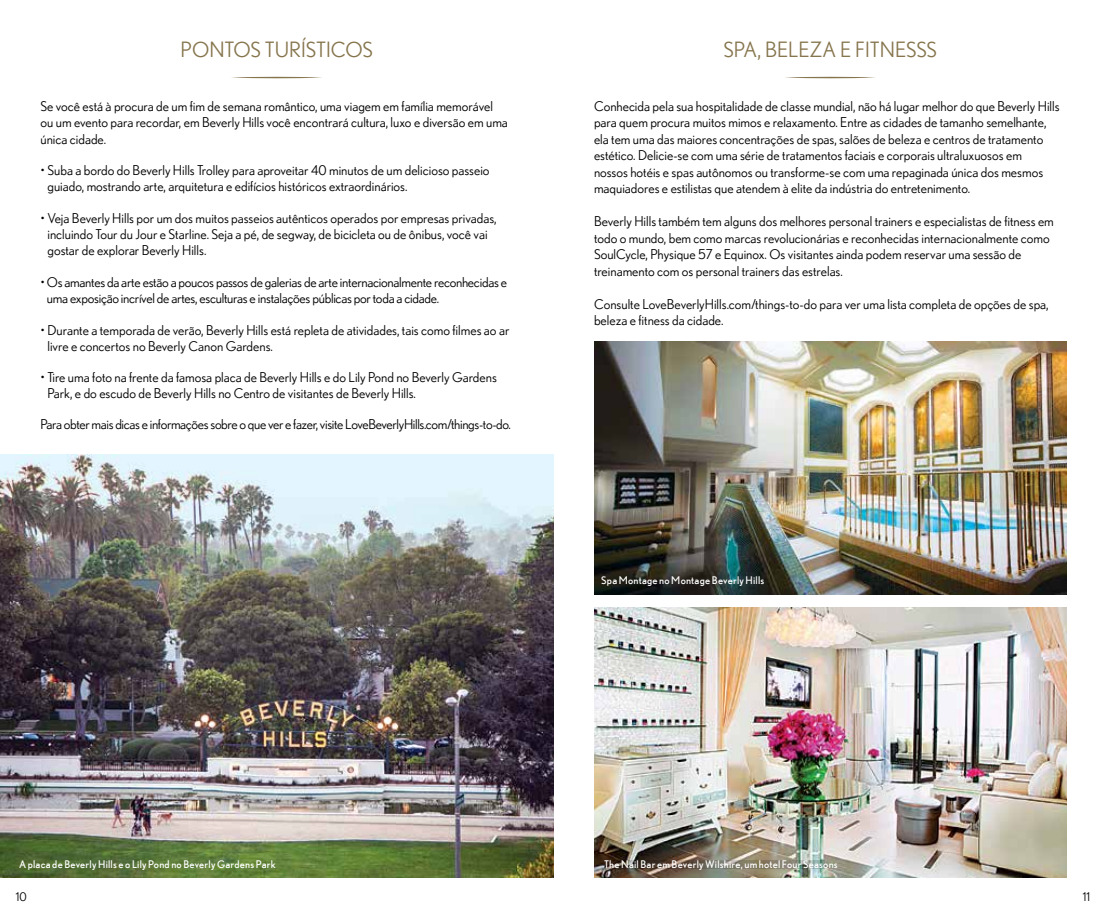
<style>
.page{position:relative;width:1107px;height:918px;background:#fff}
.page>*{position:absolute;margin:0;border:0;box-sizing:border-box;transform-origin:0 0}
.t1{font:21px "Nobel";color:#86754d}
.t2{font:13.5px/16.5px "Nobel";color:#000}
.t3{font:13.5px/15.8px "Nobel";letter-spacing:-.02em;color:#000}
.t4{font:13.5px "Nobel";letter-spacing:-.025em;color:#000}
.t5{font:12px "Nobel";color:#000}
.t6{font:10.5px "Nobel";letter-spacing:.02em;color:#fff}
</style>
<div class="page">
<img style="left:0;top:455px;width:554px;height:423px">
<img style="left:595px;top:341px;width:471px;height:254px">
<img style="left:595px;top:608px;width:471px;height:270px">
<svg style="left:232px;top:77px;width:90px;height:1px"></svg>
<div style="left:599px;top:855px;width:244px;height:21px;background:#000;opacity:.18"></div>
<svg style="left:785px;top:77px;width:90px;height:1px"></svg>
<h1 class="t1" style="left:181px;top:38px;width:194px">PONTOS TURÍSTICOS</h1>
<p class="t2" style="left:40px;top:97px;width:469px">Se você está à procura de um fim de semana romântico, uma viagem em família memorável ou um evento para recordar, em Beverly Hills você encontrará cultura, luxo e diversão em uma única cidade.</p>
<p class="t2" style="left:47px;top:162px;width:444px;line-height:15.8px;text-indent:-7px">• Suba a bordo do Beverly Hills Trolley para aproveitar 40 minutos de um delicioso passeio guiado, mostrando arte, arquitetura e edifícios históricos extraordinários.</p>
<p class="t2" style="left:47px;top:210px;width:451px;line-height:15.8px;text-indent:-7px">• Veja Beverly Hills por um dos muitos passeios autênticos operados por empresas privadas, incluindo Tour du Jour e Starline. Seja a pé, de segway, de bicicleta ou de ônibus, você vai gostar de explorar Beverly Hills.</p>
<p class="t3" style="left:47px;top:274px;width:462px;text-indent:-6px">• Os amantes da arte estão a poucos passos de galerias de arte internacionalmente reconhecidas e uma exposição incrível de artes, esculturas e instalações públicas por toda a cidade.</p>
<p class="t2" style="left:47px;top:322px;width:463px;line-height:15.8px;text-indent:-7px">• Durante a temporada de verão, Beverly Hills está repleta de atividades, tais como filmes ao ar livre e concertos no Beverly Canon Gardens.</p>
<p class="t2" style="left:47px;top:369px;width:451px;line-height:15.8px;text-indent:-7px">• Tire uma foto na frente da famosa placa de Beverly Hills e do Lily Pond no Beverly Gardens<br>Park, e do escudo de Beverly Hills no Centro de visitantes de Beverly Hills.</p>
<p class="t4" style="left:40px;top:417px;width:472px">Para obter mais dicas e informações sobre o que ver e fazer, visite LoveBeverlyHills.com/things-to-do.</p>
<h1 class="t1" style="left:723px;top:38px;width:215px">SPA, BELEZA E FITNESSS</h1>
<p class="t2" style="left:594px;top:97px;width:467px">Conhecida pela sua hospitalidade de classe mundial, não há lugar melhor do que Beverly Hills para quem procura muitos mimos e relaxamento. Entre as cidades de tamanho semelhante, ela tem uma das maiores concentrações de spas, salões de beleza e centros de tratamento estético. Delicie-se com uma série de tratamentos faciais e corporais ultraluxuosos em<br>nossos hotéis e spas autônomos ou transforme-se com uma repaginada única dos mesmos maquiadores e estilistas que atendem à elite da indústria do entretenimento.</p>
<p class="t2" style="left:594px;top:213px;width:461px">Beverly Hills também tem alguns dos melhores personal trainers e especialistas de fitness em todo o mundo, bem como marcas revolucionárias e reconhecidas internacionalmente como SoulCycle, Physique 57 e Equinox. Os visitantes ainda podem reservar uma sessão de treinamento com os personal trainers das estrelas.</p>
<p class="t2" style="left:594px;top:295px;width:456px">Consulte LoveBeverlyHills.com/things-to-do para ver uma lista completa de opções de spa, beleza e fitness da cidade.</p>
<p class="t6" style="left:601px;top:574px;width:165px">Spa Montage no Montage Beverly Hills</p>
<p class="t6" style="left:19px;top:858px;width:258px">A placa de Beverly Hills e o Lily Pond no Beverly Gardens Park</p>
<p class="t6" style="left:604px;top:858px;width:235px">The Nail Bar em Beverly Wilshire, um hotel Four Seasons</p>
<p class="t5" style="left:16px;top:890px;width:12px">10</p>
<p class="t5" style="left:1083px;top:890px;width:9px">11</p>
</div>
